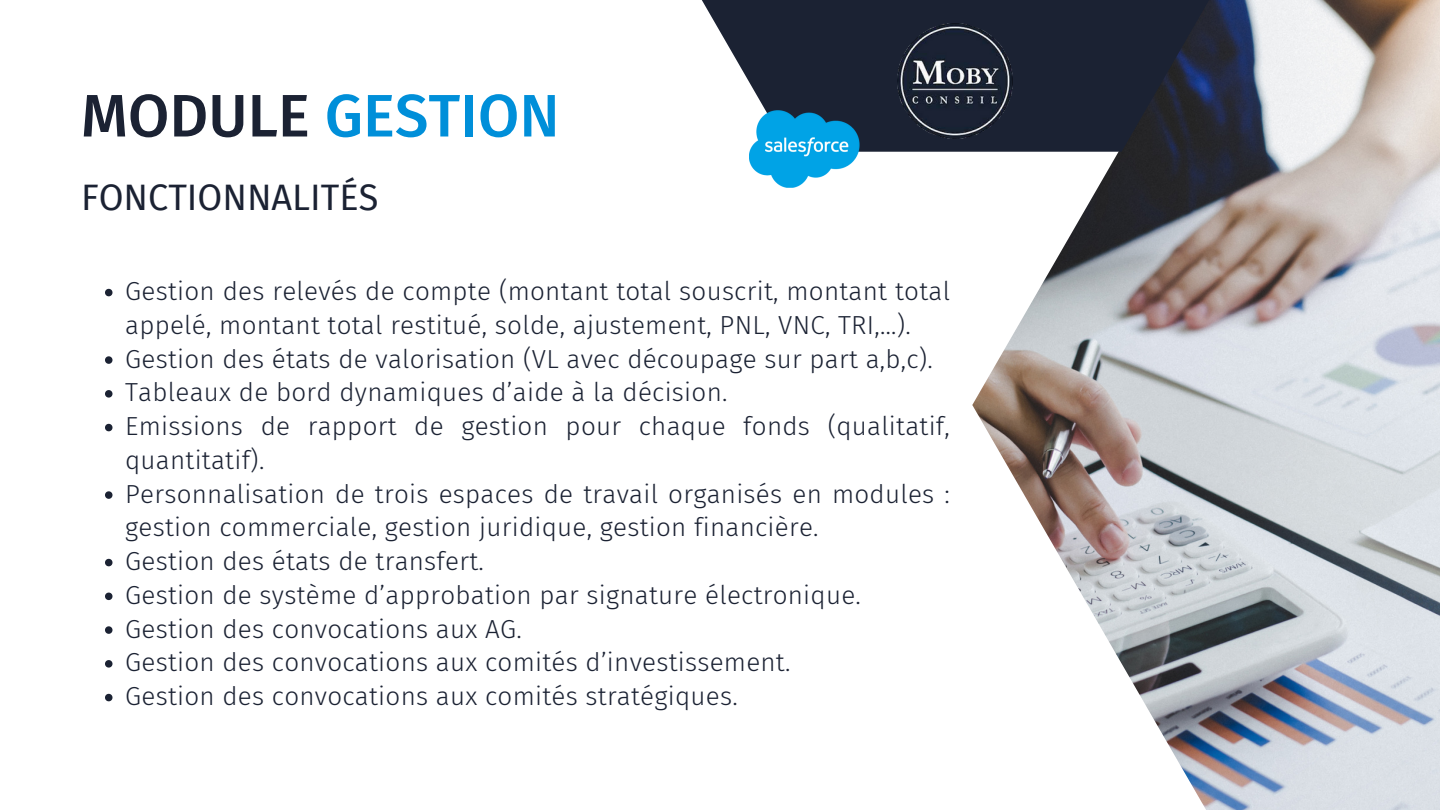
<style>
.page{position:relative;width:1440px;height:810px;background:#fff}
.page>*{position:absolute;margin:0;border:0;box-sizing:border-box;transform-origin:0 0}
.t1{font:500 60px "Fira Sans";color:#008fd9}
.t2{font:36px "Fira Sans";color:#1b2233}
.t3{font:300 26px/33.8px "Fira Sans";letter-spacing:.01em;color:#1b2233}
.s1{color:#1b2233}
</style>
<div class="page">
<img style="left:972px;top:0;width:468px;height:810px">
<svg style="left:702px;top:0;width:545px;height:152px;background:#313747"></svg>
<img style="left:891px;top:16px;width:129px;height:129px">
<img style="left:750px;top:111px;width:109px;height:76px">
<svg style="left:105px;top:289px;width:7px;height:7px"></svg>
<svg style="left:105px;top:356px;width:7px;height:8px"></svg>
<svg style="left:105px;top:390px;width:7px;height:8px"></svg>
<svg style="left:105px;top:424px;width:7px;height:7px"></svg>
<svg style="left:105px;top:491px;width:7px;height:8px"></svg>
<svg style="left:105px;top:559px;width:7px;height:7px"></svg>
<svg style="left:105px;top:593px;width:7px;height:7px"></svg>
<svg style="left:105px;top:626px;width:7px;height:8px"></svg>
<svg style="left:105px;top:660px;width:7px;height:8px"></svg>
<svg style="left:105px;top:694px;width:7px;height:7px"></svg>
<h1 class="t1" style="left:81px;top:80px;width:480px"><span class="s1">MODULE</span> GESTION</h1>
<h2 class="t2" style="left:81px;top:177px;width:299px">FONCTIONNALITÉS</h2>
<p class="t3" style="left:125px;top:274px;width:826px">Gestion des relevés de compte (montant total souscrit, montant total appelé, montant total restitué, solde, ajustement, PNL, VNC, TRI,…).<br>Gestion des états de valorisation (VL avec découpage sur part a,b,c).<br>Tableaux de bord dynamiques d’aide à la décision.<br>Emissions de rapport de gestion pour chaque fonds (qualitatif, quantitatif).<br>Personnalisation de trois espaces de travail organisés en modules : gestion commerciale, gestion juridique, gestion financière.<br>Gestion des états de transfert.<br>Gestion de système d’approbation par signature électronique.<br>Gestion des convocations aux AG.<br>Gestion des convocations aux comités d’investissement.<br>Gestion des convocations aux comités stratégiques.</p>
</div>
